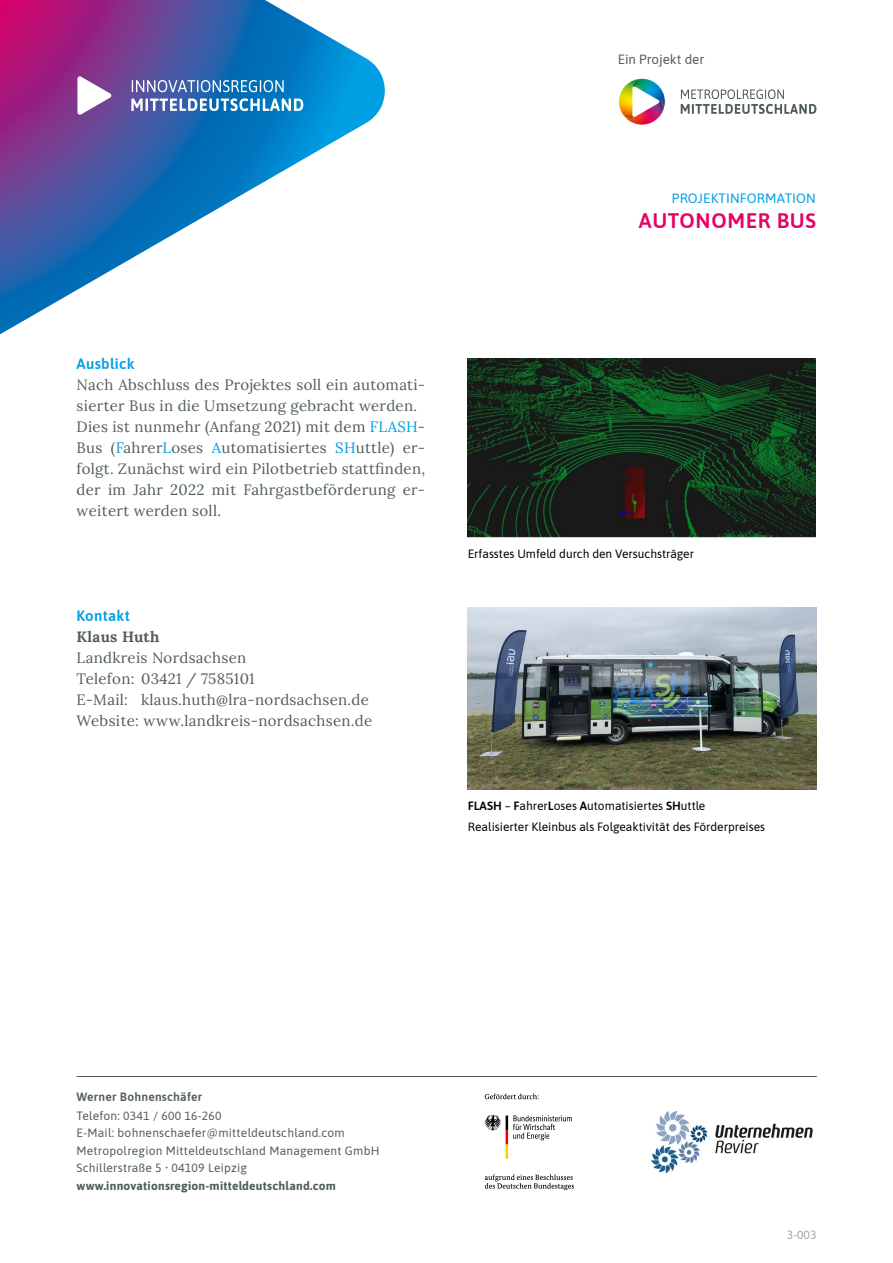
<style>
.page{position:relative;width:893px;height:1263px;background:#fff}
.page>*{position:absolute;margin:0;border:0;box-sizing:border-box;transform-origin:0 0}
.t1{font:600 21px "Asap";letter-spacing:.03em;color:#e60064}
.t2{font:15px/21px "Lora";letter-spacing:.02em;color:#515d5c}
.t3{font:600 15px "Asap";letter-spacing:.02em;color:#009fe3}
.t4{font:700 15px "Lora";letter-spacing:.02em;color:#515d5c}
.t5{font:13.5px "Asap";letter-spacing:.01em;color:#009fe3}
.t6{font:13.35px "Asap";color:#515d5c}
.t7{font:12px/16.5px "Asap";letter-spacing:.02em;color:#515d5c}
.t8{font:12px/21px "Asap";color:#000}
.t9{font:700 12px "Asap";letter-spacing:.02em;color:#515d5c}
.t10{font:600 12px "Asap";letter-spacing:.02em;color:#515d5c}
.t11{font:12px "Asap";color:#a0a4a3}
.s1{color:#009fe3}
.s2{font-weight:600}
.s3{font-weight:700}
</style>
<div class="page">
<svg style="left:0;top:0;width:385px;height:335px"></svg>
<svg style="left:77px;top:76px;width:226px;height:39px"></svg>
<img style="left:626px;top:113px;width:36px;height:12px">
<img style="left:642px;top:79px;width:23px;height:34px">
<svg style="left:658px;top:100px;width:4px;height:4px"></svg>
<img style="left:619px;top:79px;width:23px;height:39px">
<svg style="left:619px;top:104px;width:16px;height:14px"></svg>
<svg style="left:681px;top:89px;width:135px;height:25px"></svg>
<svg style="left:485px;top:1093px;width:54px;height:6px"></svg>
<svg style="left:485px;top:1174px;width:89px;height:16px"></svg>
<svg style="left:484px;top:1115px;width:88px;height:44px"></svg>
<img style="left:651px;top:1111px;width:162px;height:63px">
<hr style="left:77px;top:1076px;width:740px;height:1px;background:#515d5c">
<img style="left:468px;top:608px;width:348px;height:181px">
<img style="left:468px;top:358px;width:348px;height:179px">
<p class="t6" style="left:618px;top:50px;width:88px">Ein Projekt der</p>
<p class="t5" style="left:672px;top:189px;width:146px">PROJEKTINFORMATION</p>
<h1 class="t1" style="left:639px;top:206px;width:179px">AUTONOMER BUS</h1>
<p class="t3" style="left:77px;top:353px;width:59px">Ausblick</p>
<p class="t2" style="left:77px;top:373px;width:350px">Nach Abschluss des Projektes soll ein automati&shy;sierter Bus in die Umsetzung gebracht werden.<br>Dies ist nunmehr (Anfang 2021) mit dem <span class="s1">FLASH</span>-Bus (<span class="s1">F</span>ahrer<span class="s1">L</span>oses <span class="s1">A</span>utomatisiertes <span class="s1">SH</span>uttle) er&shy;folgt. Zunächst wird ein Pilotbetrieb stattfinden, der im Jahr 2022 mit Fahrgastbeförderung er&shy;weitert werden soll.</p>
<p class="t3" style="left:77px;top:605px;width:55px">Kontakt</p>
<p class="t4" style="left:77px;top:624px;width:84px">Klaus Huth</p>
<p class="t2" style="left:77px;top:646px;width:297px">Landkreis Nordsachsen<br>Telefon: 03421 / 7585101<br>E-Mail: klaus.huth@lra-nordsachsen.de Website: www.landkreis-nordsachsen.de</p>
<p class="t8" style="left:468px;top:543px;width:228px">Erfasstes Umfeld durch den Versuchsträger</p>
<p class="t8" style="left:468px;top:795px;width:299px"><span class="s2">FLASH</span> – <span class="s2">F</span>ahrer<span class="s2">L</span>oses <span class="s2">A</span>utomatisiertes <span class="s2">SH</span>uttle<br>Realisierter Kleinbus als Folgeaktivität des Förderpreises</p>
<p class="t10" style="left:77px;top:1089px;width:127px">Werner Bohnenschäfer</p>
<p class="t7" style="left:77px;top:1107px;width:270px">Telefon: 0341 / 600 16-260<br>E-Mail: bohnenschaefer@mitteldeutschland.com</p>
<p class="t7" style="left:77px;top:1142px;width:304px">Metropolregion Mitteldeutschland Management GmbH<br>Schillerstraße 5 <span class="s3">·</span> 04109 Leipzig</p>
<p class="t9" style="left:77px;top:1178px;width:261px">www.innovationsregion-mitteldeutschland.com</p>
<p class="t11" style="left:787px;top:1226px;width:31px">3-003</p>
</div>
